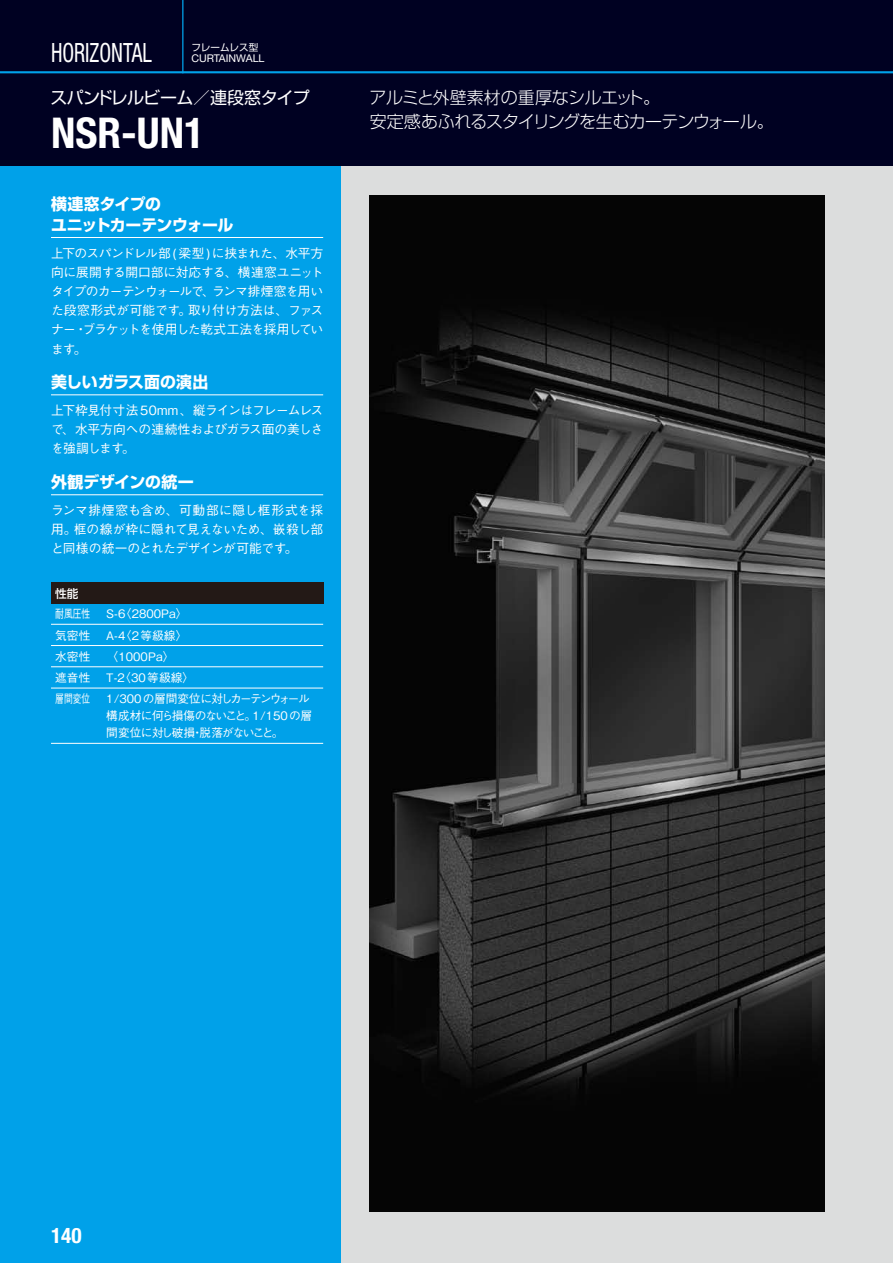
<style>
.page{position:relative;width:893px;height:1263px;background:#dcdddd}
.page>*{position:absolute;margin:0;border:0;box-sizing:border-box;transform-origin:0 0}
.t1{font:700 condensed 42.45px "Helvetica Neue";color:#fff}
.t2{font:condensed 26.55px "Helvetica Neue";color:#fff;scale:.8 1}
.t3{font:700 condensed 21.3px "Helvetica Neue";color:#fff}
.t4{font:300 16.95px/23.4px "Shin Go Pro";letter-spacing:-.045em;color:#fff}
.t5{font:16.95px "Shin Go Pro";letter-spacing:-.04em;color:#fff}
.t6{font:700 15.9px/21.3px "Shin Go Pro";letter-spacing:-.02em;color:#fff}
.t7{font:500 12.75px/19.2px "Gothic BBB Pro";letter-spacing:-.03em;color:#fff;text-align:justify}
.t8{font:500 11.7px/17px "Gothic BBB Pro";letter-spacing:-.05em;color:#fff}
.t9{font:500 11.7px "Gothic BBB Pro";color:#fff}
.t10{font:500 11.7px "Gothic BBB Pro";color:#fff;scale:.75 1}
.t11{font:500 11.7px "Shin Go Pro";color:#fff}
.t12{font:10.65px "Helvetica Neue";color:#fff}
.t13{font:9.6px "Shin Go Pro";color:#fff}
</style>
<div class="page">
<div style="left:0;top:0;width:340px;height:1263px;background:#00a1e9"></div>
<div style="left:0;top:0;width:893px;height:166px;background:#000122"></div>
<hr style="left:0;top:71px;width:893px;height:2px;background:#00a1e9">
<hr style="left:182px;top:0;width:1px;height:73px;background:#00a1e9">
<hr style="left:51px;top:624px;width:272px;height:1px;background:#fff">
<hr style="left:51px;top:645px;width:272px;height:1px;background:#fff">
<hr style="left:51px;top:666px;width:272px;height:1px;background:#fff">
<hr style="left:51px;top:688px;width:272px;height:1px;background:#fff">
<hr style="left:51px;top:743px;width:272px;height:1px;background:#fff">
<div style="left:51px;top:583px;width:272px;height:21px;background:#231916"></div>
<hr style="left:51px;top:237px;width:272px;height:1px;background:#fff">
<hr style="left:51px;top:394px;width:272px;height:1px;background:#fff">
<hr style="left:51px;top:494px;width:272px;height:1px;background:#fff">
<img style="left:370px;top:196px;width:455px;height:1016px">
<h2 class="t2" style="left:51px;top:37px;width:128px">HORIZONTAL</h2>
<p class="t13" style="left:191px;top:39px;width:68px">フレームレス型</p>
<p class="t12" style="left:191px;top:52px;width:75px">CURTAINWALL</p>
<h3 class="t5" style="left:51px;top:84px;width:261px">スパンドレルビーム／連段窓タイプ</h3>
<h1 class="t1" style="left:51px;top:107px;width:155px">NSR-UN1</h1>
<p class="t6" style="left:51px;top:191px;width:184px">横連窓タイプの<br>ユニットカーテンウォール</p>
<p class="t7" style="left:51px;top:242px;width:274px">上下のスパンドレル部 ( 梁型 )に挟まれた、水平方向に展開する開口部に対応する、横連窓ユニットタイプのカーテンウォールで、ランマ排煙窓を用いた段窓形式が可能です。取り付け方法は、ファスナー・ブラケットを使用した乾式工法を採用しています。</p>
<p class="t6" style="left:51px;top:370px;width:159px">美しいガラス面の演出</p>
<p class="t7" style="left:51px;top:399px;width:274px">上下枠見付寸法 50mm 、縦ラインはフレームレスで、水平方向への連続性およびガラス面の美しさを強調します。</p>
<p class="t6" style="left:51px;top:470px;width:144px">外観デザインの統一</p>
<p class="t7" style="left:51px;top:499px;width:274px">ランマ排煙窓も含め、可動部に隠し框形式を採用。框の線が枠に隠れて見えないため、嵌殺し部と同様の統一のとれたデザインが可能です。</p>
<p class="t11" style="left:55px;top:584px;width:25px">性能</p>
<p class="t10" style="left:55px;top:605px;width:48px">耐風圧性</p>
<p class="t9" style="left:106px;top:605px;width:83px">S-6〈2800Pa〉</p>
<p class="t9" style="left:55px;top:626px;width:37px">気密性</p>
<p class="t9" style="left:106px;top:626px;width:83px">A-4〈2等級線〉</p>
<p class="t9" style="left:55px;top:647px;width:37px">水密性</p>
<p class="t9" style="left:106px;top:647px;width:70px">〈1000Pa〉</p>
<p class="t9" style="left:55px;top:668px;width:37px">遮音性</p>
<p class="t9" style="left:106px;top:668px;width:90px">T-2〈30等級線〉</p>
<p class="t10" style="left:55px;top:690px;width:48px">層間変位</p>
<p class="t8" style="left:106px;top:689px;width:207px">1/300の層間変位に対しカーテンウォール構成材に何ら損傷のないこと。1/150の層間変位に対し破損・脱落がないこと。</p>
<h3 class="t4" style="left:369px;top:84px;width:406px">アルミと外壁素材の重厚なシルエット。<br>安定感あふれるスタイリングを生むカーテンウォール。</h3>
<h3 class="t3" style="left:51px;top:1222px;width:32px">140</h3>
</div>
